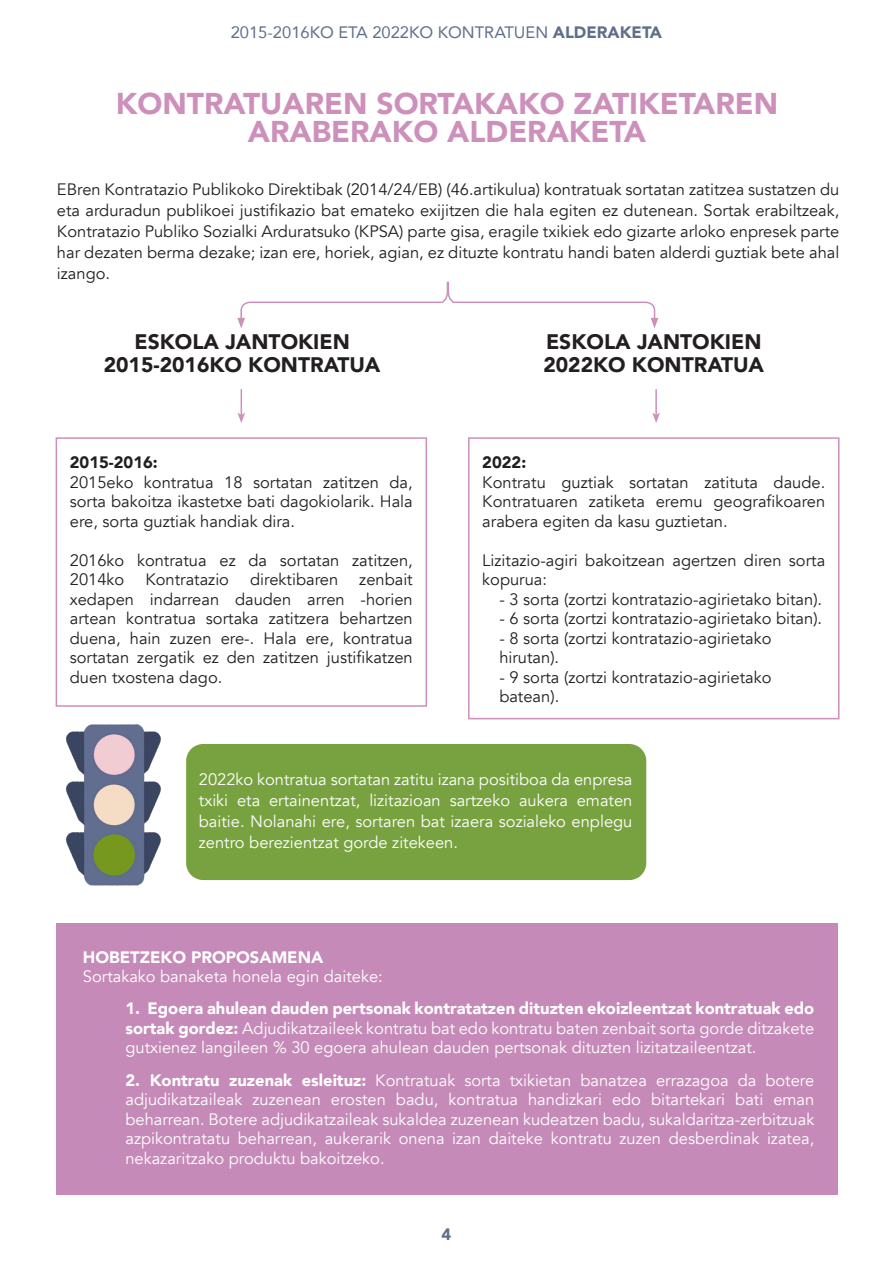
<style>
.page{position:relative;width:893px;height:1263px;background:#fff}
.page>*{position:absolute;margin:0;border:0;box-sizing:border-box;transform-origin:0 0}
.t1{font:900 30px "Avenir";color:#cd90bb}
.t2{font:900 21px "Avenir";color:#231f20}
.t3{font:16.5px/19.5px "Avenir";color:#231f20;text-align:justify}
.t4{font:16.5px/19.5px "Avenir";color:#fff;text-align:justify}
.t5{font:16.5px "Avenir";color:#5f6f8a}
.t6{font:900 16.5px "Avenir";color:#fff}
.t7{font:900 16.5px "Avenir";color:#231f20}
.t8{font:900 16.5px "Avenir";color:#5f6f8a}
.s1{font-weight:900}
</style>
<div class="page">
<svg style="left:237px;top:281px;width:421px;height:47px"></svg>
<div style="left:56px;top:437px;width:371px;height:270px;border:2px solid #cd90bb"></div>
<div style="left:468px;top:437px;width:371px;height:282px;border:2px solid #cd90bb"></div>
<div style="left:186px;top:744px;width:460px;height:136px;background:#77a23f;border-radius:17px"></div>
<svg style="left:237px;top:389px;width:8px;height:34px"></svg>
<hr style="left:655px;top:389px;width:2px;height:26px;background:#cd90bb">
<svg style="left:652px;top:413px;width:8px;height:10px"></svg>
<div style="left:56px;top:923px;width:781px;height:271px;background:#c68ab8"></div>
<img style="left:65px;top:724px;width:96px;height:162px">
<p class="t5" style="left:231px;top:19px;width:433px">2015-2016KO ETA 2022KO KONTRATUEN <span class="s1">ALDERAKETA</span></p>
<p class="t1" style="left:116px;top:78px;width:664px">KONTRATUAREN SORTAKAKO ZATIKETAREN</p>
<p class="t1" style="left:248px;top:106px;width:400px">ARABERAKO ALDERAKETA</p>
<p class="t3" style="left:57px;top:179px;width:784px;line-height:21px">EBren Kontratazio Publikoko Direktibak (2014/24/EB) (46.artikulua) kontratuak sortatan zatitzea sustatzen du eta arduradun publikoei justifikazio bat emateko exijitzen die hala egiten ez dutenean. Sortak erabiltzeak, Kontratazio Publiko Sozialki Arduratsuko (KPSA) parte gisa, eragile txikiek edo gizarte arloko enpresek parte har dezaten berma dezake; izan ere, horiek, agian, ez dituzte kontratu handi baten alderdi guztiak bete ahal izango.</p>
<p class="t2" style="left:134px;top:324px;width:217px">ESKOLA JANTOKIEN</p>
<p class="t2" style="left:104px;top:347px;width:278px">2015-2016KO KONTRATUA</p>
<p class="t7" style="left:70px;top:448px;width:89px">2015-2016:</p>
<p class="t3" style="left:70px;top:472px;width:344px">2015eko kontratua 18 sortatan zatitzen da, sorta bakoitza ikastetxe bati dagokiolarik. Hala ere, sorta guztiak handiak dira.</p>
<p class="t3" style="left:70px;top:550px;width:344px">2016ko kontratua ez da sortatan zatitzen,<br>2014ko</p>
<p class="t3" style="left:70px;top:570px;width:344px;text-indent:289px">zenbait xedapen indarrean dauden arren -horien artean kontratua sortaka zatitzera behartzen duena, hain zuzen ere-. Hala ere, kontratua sortatan zergatik ez den zatitzen justifikatzen duen txostena dago.</p>
<p class="t3" style="left:145px;top:570px;width:85px">Kontratazio</p>
<p class="t3" style="left:250px;top:570px;width:89px">direktibaren</p>
<p class="t2" style="left:546px;top:324px;width:217px">ESKOLA JANTOKIEN</p>
<p class="t2" style="left:543px;top:347px;width:222px">2022KO KONTRATUA</p>
<p class="t7" style="left:482px;top:448px;width:45px">2022:</p>
<p class="t3" style="left:482px;top:472px;width:344px">Kontratu guztiak sortatan zatituta daude.<br>Kontratuaren zatiketa eremu geografikoaren arabera egiten da kasu guztietan.</p>
<p class="t3" style="left:482px;top:550px;width:344px">Lizitazio-agiri bakoitzean agertzen diren sorta kopurua:</p>
<p class="t3" style="left:499px;top:589px;width:324px">- 3 sorta (zortzi kontratazio-agirietako bitan).</p>
<p class="t3" style="left:499px;top:609px;width:324px">- 6 sorta (zortzi kontratazio-agirietako bitan).</p>
<p class="t3" style="left:499px;top:628px;width:274px">- 8 sorta (zortzi kontratazio-agirietako hirutan).</p>
<p class="t3" style="left:499px;top:667px;width:274px">- 9 sorta (zortzi kontratazio-agirietako batean).</p>
<p class="t4" style="left:199px;top:769px;width:435px;line-height:21px">2022ko kontratua sortatan zatitu izana positiboa da enpresa txiki eta ertainentzat, lizitazioan sartzeko aukera ematen baitie. Nolanahi ere, sortaren bat izaera sozialeko enplegu zentro berezientzat gorde zitekeen.</p>
<p class="t6" style="left:83px;top:943px;width:242px">HOBETZEKO PROPOSAMENA</p>
<p class="t4" style="left:83px;top:967px;width:301px">Sortakako banaketa honela egin daiteke:</p>
<p class="t4" style="left:125px;top:999px;width:690px"><span class="s1">1. Egoera ahulean dauden pertsonak kontratatzen dituzten ekoizleentzat kontratuak edo sortak gordez:</span> Adjudikatzaileek kontratu bat edo kontratu baten zenbait sorta gorde ditzakete gutxienez langileen % 30 egoera ahulean dauden pertsonak dituzten lizitatzaileentzat.</p>
<p class="t4" style="left:125px;top:1070px;width:690px"><span class="s1">2. Kontratu zuzenak esleituz:</span> Kontratuak sorta txikietan banatzea errazagoa da botere adjudikatzaileak zuzenean erosten badu, kontratua handizkari edo bitartekari bati eman beharrean. Botere adjudikatzaileak sukaldea zuzenean kudeatzen badu, sukaldaritza-zerbitzuak azpikontratatu beharrean, aukerarik onena izan daiteke kontratu zuzen desberdinak izatea, nekazaritzako produktu bakoitzeko.</p>
<p class="t8" style="left:442px;top:1220px;width:11px">4</p>
</div>
